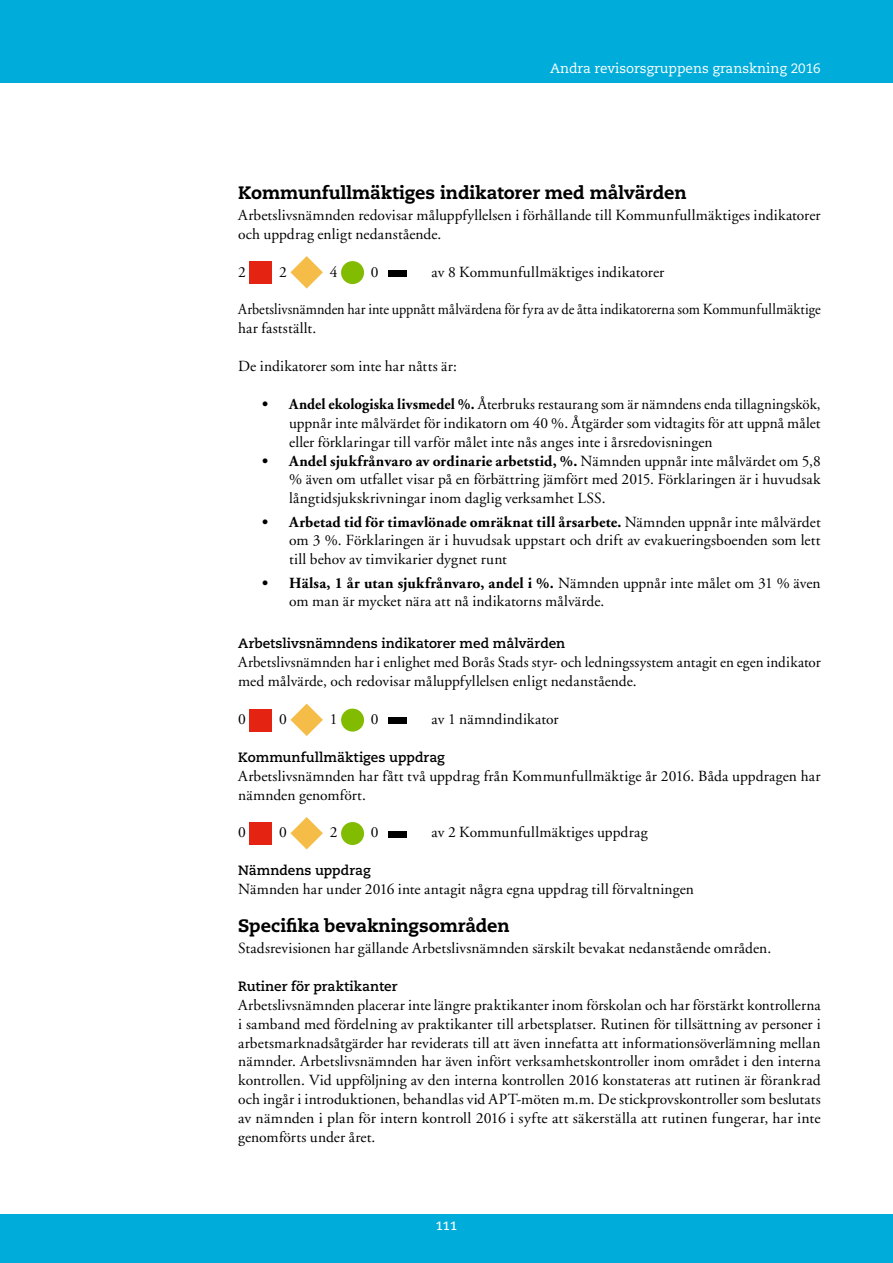
<style>
.page{position:relative;width:893px;height:1263px;background:#fff}
.page>*{position:absolute;margin:0;border:0;box-sizing:border-box;transform-origin:0 0}
.t1{font:54px "Neutraface 2 Display Titling";color:#000}
.t2{font:800 18px "Caecilia LT Std";letter-spacing:-.005em;color:#000}
.t3{font:15.45px/18.9px "Adobe Garamond";letter-spacing:.01em;color:#000}
.t4{font:15.45px/18.9px "Adobe Garamond";letter-spacing:.01em;color:#000;text-align:justify;scale:.96 1}
.t5{font:15.45px/18.9px "Adobe Garamond";letter-spacing:.01em;color:#000;scale:.92 1}
.t6{font:700 13.5px "Caecilia LT Std";letter-spacing:.005em;color:#000}
.t7{font:13.5px "Caecilia LT Std";color:#fff}
.t8{font:700 12px "Caecilia LT Std";color:#fff}
.s1{font-weight:700}
</style>
<div class="page">
<div style="left:0;top:0;width:893px;height:83px;background:#00adda"></div>
<div style="left:0;top:1214px;width:893px;height:49px;background:#00adda"></div>
<div style="left:249px;top:261px;width:23px;height:23px;background:#e42313"></div>
<svg style="left:290px;top:256px;width:33px;height:33px"></svg>
<div style="left:341px;top:261px;width:23px;height:23px;background:#82bc00;border-radius:50%"></div>
<div style="left:249px;top:709px;width:23px;height:22px;background:#e42313"></div>
<svg style="left:290px;top:704px;width:33px;height:32px"></svg>
<div style="left:341px;top:709px;width:23px;height:22px;background:#82bc00;border-radius:50%"></div>
<div style="left:249px;top:822px;width:23px;height:23px;background:#e42313"></div>
<svg style="left:290px;top:817px;width:33px;height:32px"></svg>
<div style="left:341px;top:822px;width:23px;height:23px;background:#82bc00;border-radius:50%"></div>
<p class="t7" style="left:550px;top:60px;width:272px">Andra revisorsgruppens granskning 2016</p>
<p class="t2" style="left:238px;top:181px;width:450px">Kommunfullmäktiges indikatorer med målvärden</p>
<p class="t3" style="left:238px;top:206px;width:584px">Arbetslivsnämnden redovisar måluppfyllelsen i förhållande till Kommunfullmäktiges indikatorer och uppdrag enligt nedanstående.</p>
<p class="t3" style="left:238px;top:263px;width:9px">2</p>
<p class="t3" style="left:279px;top:263px;width:9px">2</p>
<p class="t3" style="left:330px;top:263px;width:9px">4</p>
<p class="t3" style="left:371px;top:263px;width:9px">0</p>
<h1 class="t1" style="left:387px;top:236px;width:23px">–</h1>
<p class="t3" style="left:432px;top:263px;width:234px">av 8 Kommunfullmäktiges indikatorer</p>
<p class="t5" style="left:238px;top:300px;width:635px">Arbetslivsnämnden har inte uppnått målvärdena för fyra av de åtta indikatorerna som Kommunfullmäktige har fastställt.</p>
<p class="t3" style="left:238px;top:357px;width:220px">De indikatorer som inte har nåtts är:</p>
<p class="t4" style="left:289px;top:395px;width:555px;text-indent:-27px"><span class="s1">• Andel ekologiska livsmedel %.</span> Återbruks restaurang som är nämndens enda tillagningskök, uppnår inte målvärdet för indikatorn om 40 %. Åtgärder som vidtagits för att uppnå målet eller förklaringar till varför målet inte nås anges inte i årsredovisningen</p>
<p class="t3" style="left:289px;top:452px;width:533px;text-align:justify;text-indent:-27px"><span class="s1">• Andel sjukfrånvaro av ordinarie arbetstid, %.</span> Nämnden uppnår inte målvärdet om 5,8 % även om utfallet visar på en förbättring jämfört med 2015. Förklaringen är i huvudsak långtidsjukskrivningar inom daglig verksamhet LSS.</p>
<p class="t3" style="left:289px;top:513px;width:533px;text-align:justify;text-indent:-27px"><span class="s1">• Arbetad tid för timavlönade omräknat till årsarbete.</span> Nämnden uppnår inte målvärdet om 3 %. Förklaringen är i huvudsak uppstart och drift av evakueringsboenden som lett till behov av timvikarier dygnet runt</p>
<p class="t3" style="left:289px;top:573px;width:533px;text-indent:-27px"><span class="s1">• Hälsa, 1 år utan sjukfrånvaro, andel i %.</span> Nämnden uppnår inte målet om 31 % även om man är mycket nära att nå indikatorns målvärde.</p>
<p class="t6" style="left:238px;top:636px;width:329px">Arbetslivsnämndens indikatorer med målvärden</p>
<p class="t3" style="left:238px;top:653px;width:584px">Arbetslivsnämnden har i enlighet med Borås Stads styr- och ledningssystem antagit en egen indikator med målvärde, och redovisar måluppfyllelsen enligt nedanstående.</p>
<p class="t3" style="left:238px;top:710px;width:9px">0</p>
<p class="t3" style="left:279px;top:710px;width:9px">0</p>
<p class="t3" style="left:330px;top:710px;width:9px">1</p>
<p class="t3" style="left:371px;top:710px;width:9px">0</p>
<h1 class="t1" style="left:387px;top:684px;width:23px">–</h1>
<p class="t3" style="left:432px;top:710px;width:128px">av 1 nämndindikator</p>
<p class="t6" style="left:238px;top:749px;width:208px">Kommunfullmäktiges uppdrag</p>
<p class="t3" style="left:238px;top:767px;width:584px">Arbetslivsnämnden har fått två uppdrag från Kommunfullmäktige år 2016. Båda uppdragen har nämnden genomfört.</p>
<p class="t3" style="left:238px;top:823px;width:9px">0</p>
<p class="t3" style="left:279px;top:823px;width:9px">0</p>
<p class="t3" style="left:330px;top:823px;width:9px">2</p>
<p class="t3" style="left:371px;top:823px;width:9px">0</p>
<h1 class="t1" style="left:387px;top:797px;width:23px">–</h1>
<p class="t3" style="left:432px;top:823px;width:217px">av 2 Kommunfullmäktiges uppdrag</p>
<p class="t6" style="left:238px;top:863px;width:134px">Nämndens uppdrag</p>
<p class="t3" style="left:238px;top:880px;width:457px">Nämnden har under 2016 inte antagit några egna uppdrag till förvaltningen</p>
<p class="t2" style="left:238px;top:914px;width:273px">Specifika bevakningsområden</p>
<p class="t3" style="left:238px;top:939px;width:535px">Stadsrevisionen har gällande Arbetslivsnämnden särskilt bevakat nedanstående områden.</p>
<p class="t6" style="left:238px;top:978px;width:161px">Rutiner för praktikanter</p>
<p class="t3" style="left:238px;top:996px;width:584px;text-align:justify">Arbetslivsnämnden placerar inte längre praktikanter inom förskolan och har förstärkt kontrollerna i samband med fördelning av praktikanter till arbetsplatser. Rutinen för tillsättning av personer i arbetsmarknadsåtgärder har reviderats till att även innefatta att informationsöverlämning mellan nämnder. Arbetslivsnämnden har även infört verksamhetskontroller inom området i den interna kontrollen. Vid uppföljning av den interna kontrollen 2016 konstateras att rutinen är förankrad och ingår i introduktionen, behandlas vid APT-möten m.m. De stickprovskontroller som beslutats av nämnden i plan för intern kontroll 2016 i syfte att säkerställa att rutinen fungerar, har inte genomförts under året.</p>
<p class="t8" style="left:436px;top:1218px;width:23px">111</p>
</div>
